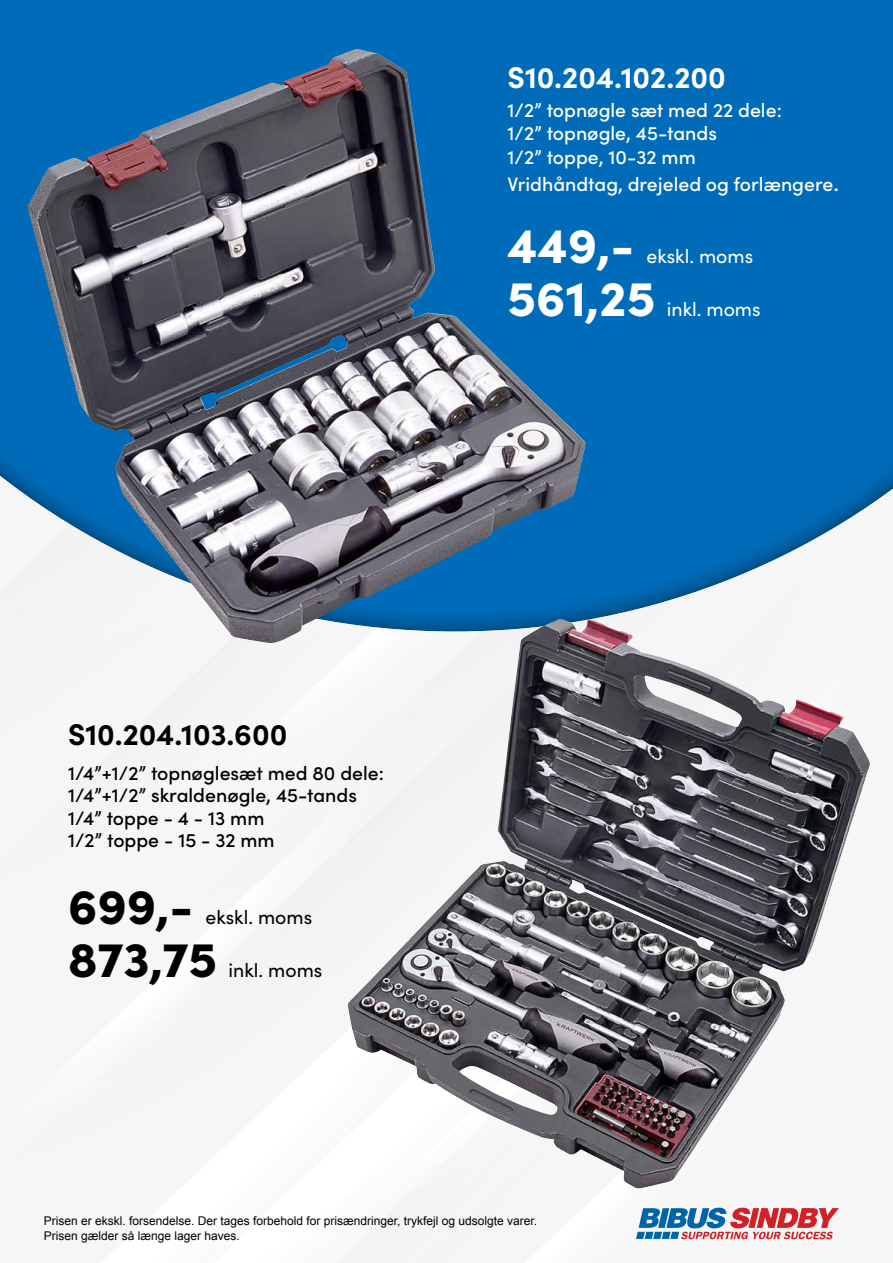
<style>
.page{position:relative;width:893px;height:1263px;background:#fff}
.page>*{position:absolute;margin:0;border:0;box-sizing:border-box;transform-origin:0 0}
.t1{font:900 49.5px "Sofia Pro";color:#000}
.t2{font:900 49.5px "Sofia Pro";color:#fff}
.t3{font:700 30px "Sofia Pro";color:#fff}
.t4{font:700 30px "Sofia Pro";color:#000}
.t5{font:500 19.5px/23.4px "Sofia Pro";color:#fff}
.t6{font:500 19.5px/22.5px "Sofia Pro";color:#000}
.t7{font:19.5px "Sofia Pro";color:#000}
.t8{font:19.5px "Sofia Pro";color:#fff}
.t9{font:12px/14.4px "Arial";color:#000}
.s1{font-size:22.5px}
</style>
<div class="page">
<div style="left:0;top:0;width:893px;height:632px;background:#000;opacity:.6"></div>
<img style="left:28px;top:49px;width:558px;height:594px">
<img style="left:347px;top:619px;width:523px;height:569px">
<svg style="left:636px;top:1208px;width:203px;height:31px"></svg>
<h2 class="t3" style="left:508px;top:54px;width:220px">S10.204.102.200</h2>
<h3 class="t5" style="left:508px;top:97px;width:276px">1/2” topnøgle sæt med 22 dele:<br>1/2” topnøgle, 45-tands<br>1/2” toppe, 10-32 mm</h3>
<h3 class="t5" style="left:508px;top:171px;width:333px">Vridhåndtag, drejeled og forlængere<span class="s1">.</span></h3>
<h1 class="t2" style="left:508px;top:207px;width:128px">449,-</h1>
<h3 class="t8" style="left:647px;top:242px;width:108px">ekskl. moms</h3>
<h1 class="t2" style="left:508px;top:259px;width:149px">561,25</h1>
<h3 class="t8" style="left:667px;top:295px;width:95px">inkl. moms</h3>
<h2 class="t4" style="left:68px;top:712px;width:221px">S10.204.103.600</h2>
<h3 class="t6" style="left:68px;top:760px;width:318px">1/4”+1/2” topnøglesæt med 80 dele:<br>1/4”+1/2” skraldenøgle, 45-tands<br>1/4” toppe - 4 - 13 mm<br>1/2” toppe - 15 - 32 mm</h3>
<h1 class="t1" style="left:68px;top:868px;width:126px">699,-</h1>
<h3 class="t7" style="left:206px;top:903px;width:108px">ekskl. moms</h3>
<h1 class="t1" style="left:68px;top:920px;width:150px">873,75</h1>
<h3 class="t7" style="left:229px;top:955px;width:95px">inkl. moms</h3>
<p class="t9" style="left:44px;top:1214px;width:495px">Prisen er ekskl. forsendelse. Der tages forbehold for prisændringer, trykfejl og udsolgte varer.<br>Prisen gælder så længe lager haves.</p>
</div>
